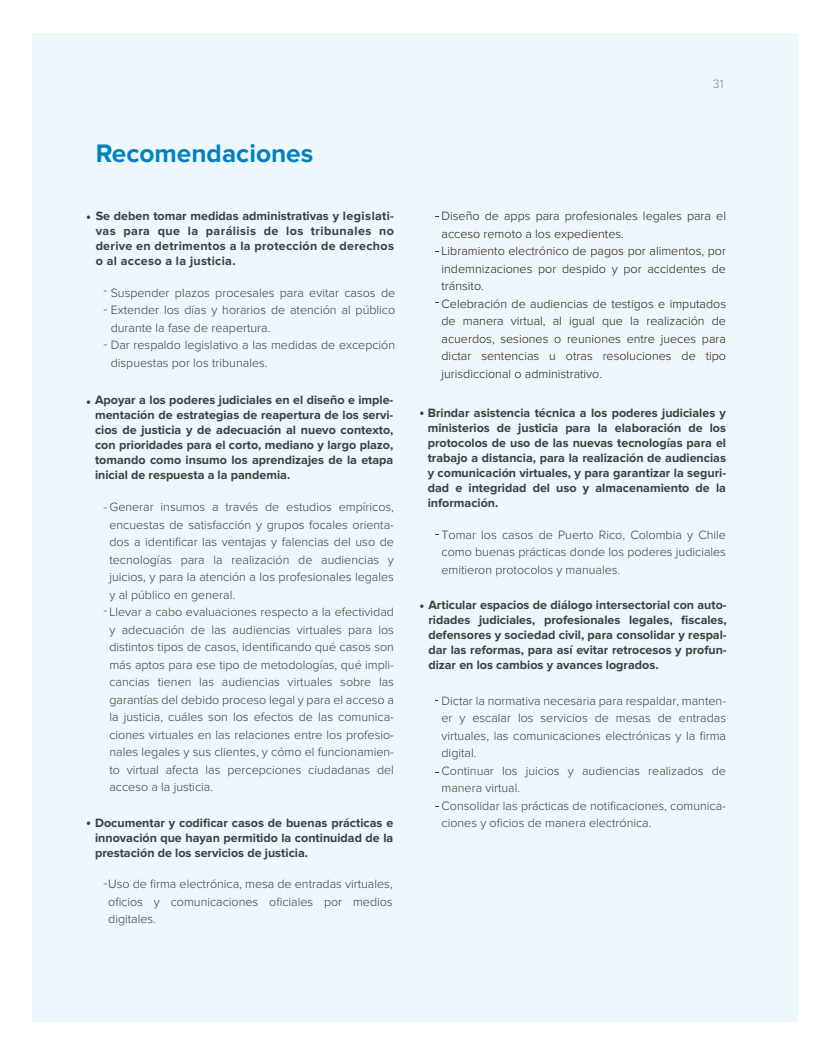
<style>
.page{position:relative;width:833px;height:1058px;background:#fff}
.page>*{position:absolute;margin:0;border:0;box-sizing:border-box;transform-origin:0 0}
.t1{font:700 26.25px "Proxima Nova";color:#0082c1}
.t2{font:300 12.5px/17.5px "Proxima Nova";color:#344143}
.t3{font:700 12.5px/15px "Proxima Nova";color:#344143;text-align:justify}
.t4{font:300 12.5px/17.5px "Proxima Nova";color:#231f20}
.t5{font:300 12.5px "Proxima Nova";color:#808285}
.s1{font-family:"Minion Pro"}
</style>
<div class="page">
<div style="left:32px;top:33px;width:765px;height:988px;background:#eef7fb"></div>
<h1 class="t1" style="left:96px;top:138px;width:219px">Recomendaciones</h1>
<p class="t3" style="left:86px;top:209px;width:309px"><span class="s1">•</span> Se deben tomar medidas administrativas y legislati-</p>
<p class="t3" style="left:96px;top:224px;width:300px">vas para que la parálisis de los tribunales no derive en detrimentos a la protección de derechos o al acceso a la justicia.</p>
<p class="t2" style="left:111px;top:284px;width:286px">Suspender plazos procesales para evitar casos de</p>
<p class="t2" style="left:111px;top:302px;width:286px;text-indent:-7px">- Extender los días y horarios de atención al público durante la fase de reapertura.<br>Dar respaldo legislativo a las medidas de excepción dispuestas por los tribunales.</p>
<p class="t2" style="left:104px;top:281px;width:5px">-</p>
<p class="t2" style="left:104px;top:335px;width:5px">-</p>
<p class="t3" style="left:86px;top:393px;width:309px"><span class="s1">•</span> Apoyar a los poderes judiciales en el diseño e imple-</p>
<p class="t3" style="left:95px;top:408px;width:300px">mentación de estrategias de reapertura de los servi&shy;cios de justicia y de adecuación al nuevo contexto, con prioridades para el corto, mediano y largo plazo, tomando como insumo los aprendizajes de la etapa inicial de respuesta a la pandemia.</p>
<p class="t2" style="left:109px;top:498px;width:286px;text-indent:-6px">- Generar insumos a través de estudios empíricos, encuestas de satisfacción y grupos focales orienta&shy;dos a identificar las ventajas y falencias del uso de tecnologías para la realización de audiencias y juicios, y para la atención a los profesionales legales y al público en general.<br>Llevar a cabo evaluaciones respecto a la efectividad y adecuación de las audiencias virtuales para los distintos tipos de casos, identificando qué casos son más aptos para ese tipo de metodologías, qué impli&shy;cancias tienen las audiencias virtuales sobre las garantías del debido proceso legal y para el acceso a la justicia, cuáles son los efectos de las comunica&shy;ciones virtuales en las relaciones entre los profesio&shy;nales legales y sus clientes, y cómo el funcionamien&shy;to virtual afecta las percepciones ciudadanas del acceso a la justicia.</p>
<p class="t3" style="left:95px;top:830px;width:300px">innovación que hayan permitido la continuidad de la prestación de los servicios de justicia.</p>
<p class="t2" style="left:108px;top:875px;width:286px;text-align:justify;text-indent:-5px">-Uso de firma electrónica, mesa de entradas virtuales, oficios y comunicaciones oficiales por medios digitales.</p>
<p class="t2" style="left:104px;top:602px;width:5px">-</p>
<p class="t3" style="left:86px;top:815px;width:309px"><span class="s1">•</span> Documentar y codificar casos de buenas prácticas e</p>
<p class="t5" style="left:712px;top:78px;width:12px">31</p>
<p class="t4" style="left:441px;top:208px;width:286px">Diseño de apps para profesionales legales para el acceso remoto a los expedientes.<br>Libramiento electrónico de pagos por alimentos, por indemnizaciones por despido y por accidentes de tránsito.<br>Celebración de audiencias de testigos e imputados de manera virtual, al igual que la realización de acuerdos, sesiones o reuniones entre jueces para dictar sentencias u otras resoluciones de tipo jurisdiccional o administrativo.</p>
<p class="t3" style="left:419px;top:405px;width:308px"><span class="s1">•</span> Brindar asistencia técnica a los poderes judiciales y</p>
<p class="t3" style="left:428px;top:420px;width:300px">ministerios de justicia para la elaboración de los protocolos de uso de las nuevas tecnologías para el trabajo a distancia, para la realización de audiencias y comunicación virtuales, y para garantizar la seguri&shy;dad e integridad del uso y almacenamiento de la información.</p>
<p class="t2" style="left:441px;top:526px;width:286px;text-align:justify">Tomar los casos de Puerto Rico, Colombia y Chile como buenas prácticas donde los poderes judiciales emitieron protocolos y manuales.</p>
<p class="t3" style="left:428px;top:613px;width:300px">ridades judiciales, profesionales legales, fiscales, defensores y sociedad civil, para consolidar y respal&shy;dar las reformas, para así evitar retrocesos y profun&shy;dizar en los cambios y avances logrados.</p>
<p class="t2" style="left:441px;top:692px;width:286px">Dictar la normativa necesaria para respaldar, manten&shy;er y escalar los servicios de mesas de entradas virtuales, las comunicaciones electrónicas y la firma digital.<br>Continuar los juicios y audiencias realizados de manera virtual.<br>Consolidar las prácticas de notificaciones, comunica&shy;ciones y oficios de manera electrónica.</p>
<p class="t3" style="left:419px;top:598px;width:308px"><span class="s1">•</span> Articular espacios de diálogo intersectorial con auto-</p>
</div>
